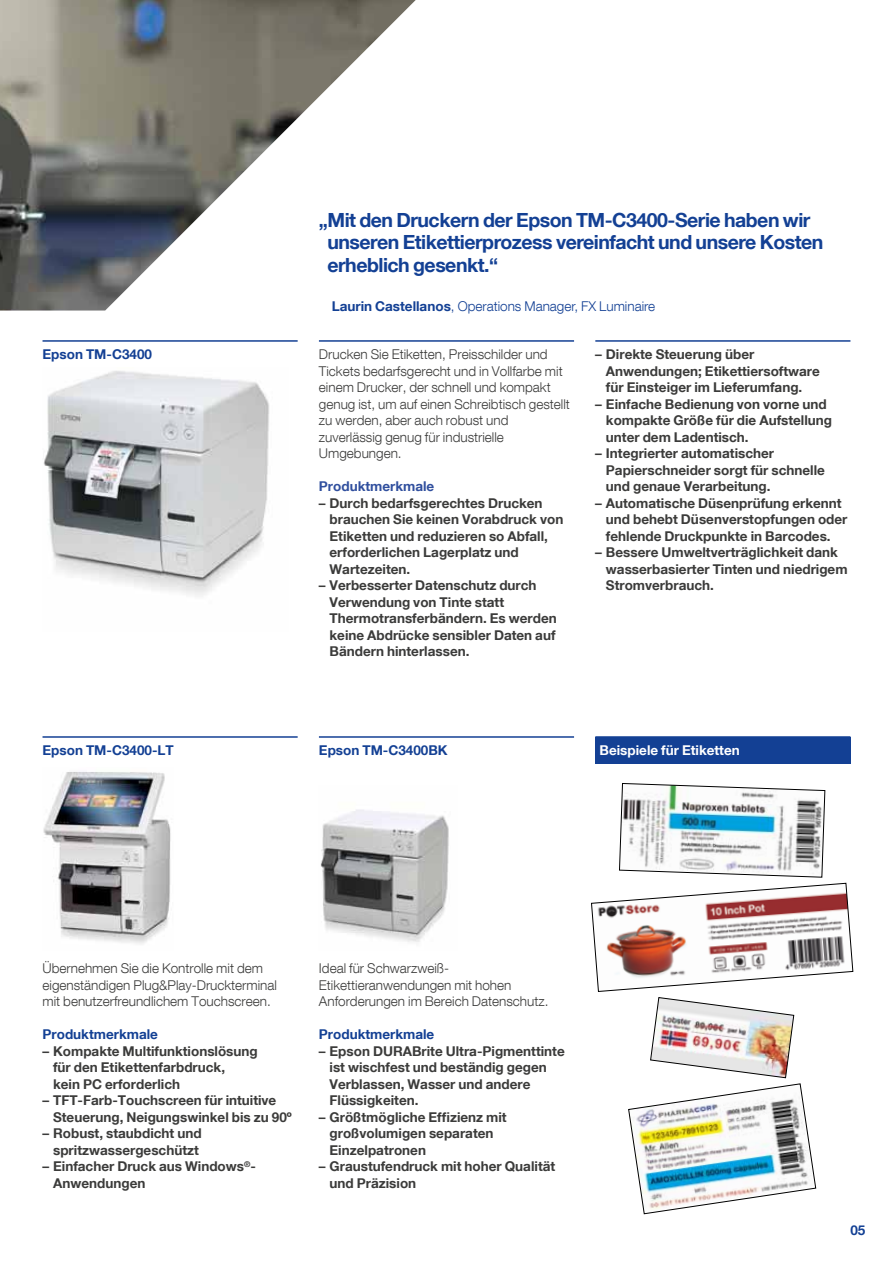
<style>
.page{position:relative;width:893px;height:1263px;background:#fff}
.page>*{position:absolute;margin:0;border:0;box-sizing:border-box;transform-origin:0 0}
.t1{font:700 19.5px/22.5px "Helvetica Neue LT Com";letter-spacing:-.025em;color:#134094}
.t2{font:700 13.5px/16.5px "Helvetica Neue LT Com";color:#3b3b3a}
.t3{font:300 13.5px/16.5px "Helvetica Neue LT Com";color:#3b3b3a}
.t4{font:700 13.5px "Helvetica Neue LT Com";color:#134094}
.t5{font:300 13.5px "Helvetica Neue LT Com";color:#134094}
.t6{font:700 13.5px "Helvetica Neue LT Com";color:#fff}
.t7{font:700 13.5px "Helvetica Neue LT Com";color:#304f9e}
.s1{font-weight:700}
</style>
<div class="page">
<img style="left:0;top:0;width:416px;height:310px">
<hr style="left:43px;top:340px;width:255px;height:2px;background:#134094">
<hr style="left:319px;top:340px;width:255px;height:2px;background:#134094">
<hr style="left:595px;top:340px;width:255px;height:2px;background:#134094">
<img style="left:43px;top:371px;width:226px;height:225px">
<div style="left:595px;top:737px;width:255px;height:27px;background:#134094"></div>
<hr style="left:43px;top:736px;width:255px;height:2px;background:#134094">
<hr style="left:319px;top:736px;width:255px;height:2px;background:#134094">
<hr style="left:595px;top:736px;width:255px;height:2px;background:#134094">
<img style="left:43px;top:772px;width:128px;height:172px">
<img style="left:320px;top:809px;width:129px;height:133px">
<svg style="left:619px;top:783px;width:206px;height:94px"></svg>
<img style="left:591px;top:883px;width:262px;height:331px">
<h1 class="t1" style="left:327px;top:208px;width:497px;text-indent:-9px">„Mit den Druckern der Epson TM-C3400-Serie haben wir unseren Etikettierprozess vereinfacht und unsere Kosten erheblich gesenkt.“</h1>
<p class="t5" style="left:319px;top:297px;width:338px"><span class="s1">Laurin Castellanos</span>, Operations Manager, FX Luminaire</p>
<p class="t4" style="left:43px;top:346px;width:111px">Epson TM-C3400</p>
<p class="t3" style="left:319px;top:346px;width:253px">Drucken Sie Etiketten, Preisschilder und Tickets bedarfsgerecht und in Vollfarbe mit einem Drucker, der schnell und kompakt genug ist, um auf einen Schreibtisch gestellt zu werden, aber auch robust und zuverlässig genug für industrielle Umgebungen.</p>
<p class="t7" style="left:319px;top:478px;width:117px">Produktmerkmale</p>
<p class="t2" style="left:330px;top:494px;width:235px;text-indent:-11px">– Durch bedarfsgerechtes Drucken brauchen Sie keinen Vorabdruck von<br>Etiketten und reduzieren so Abfall, erforderlichen Lagerplatz und<br>Wartezeiten.</p>
<p class="t2" style="left:330px;top:577px;width:229px;text-indent:-11px">– Verbesserter Datenschutz durch<br>Verwendung von Tinte statt<br>Thermotransferbändern. Es werden keine Abdrücke sensibler Daten auf<br>Bändern hinterlassen.</p>
<p class="t2" style="left:606px;top:346px;width:215px;text-indent:-11px">– Direkte Steuerung über<br>Anwendungen; Etikettiersoftware für Einsteiger im Lieferumfang.</p>
<p class="t2" style="left:606px;top:395px;width:228px;text-indent:-11px">– Einfache Bedienung von vorne und kompakte Größe für die Aufstellung unter dem Ladentisch.</p>
<p class="t2" style="left:606px;top:445px;width:220px;text-indent:-11px">– Integrierter automatischer<br>Papierschneider sorgt für schnelle und genaue Verarbeitung.</p>
<p class="t2" style="left:606px;top:494px;width:243px;text-indent:-11px">– Automatische Düsenprüfung erkennt und behebt Düsenverstopfungen oder fehlende Druckpunkte in Barcodes.</p>
<p class="t2" style="left:606px;top:544px;width:243px;text-indent:-11px">– Bessere Umweltverträglichkeit dank wasserbasierter Tinten und niedrigem<br>Stromverbrauch.</p>
<p class="t4" style="left:43px;top:742px;width:124px">Epson TM-C3400-LT</p>
<p class="t4" style="left:319px;top:742px;width:130px">Epson TM-C3400BK</p>
<p class="t6" style="left:600px;top:742px;width:142px">Beispiele für Etiketten</p>
<p class="t3" style="left:43px;top:960px;width:236px">Übernehmen Sie die Kontrolle mit dem eigenständigen Plug&amp;Play-Druckterminal mit benutzerfreundlichem Touchscreen.</p>
<p class="t4" style="left:43px;top:1026px;width:117px">Produktmerkmale</p>
<p class="t2" style="left:53px;top:1042px;width:206px;text-indent:-11px">– Kompakte Multifunktionslösung für den Etikettenfarbdruck,<br>kein PC erforderlich</p>
<p class="t2" style="left:53px;top:1091px;width:240px;text-indent:-11px">– TFT-Farb-Touchscreen für intuitive<br>Steuerung, Neigungswinkel bis zu 90º</p>
<p class="t2" style="left:43px;top:1124px;width:161px;text-align:center">– Robust, staubdicht und spritzwassergeschützt</p>
<p class="t2" style="left:53px;top:1157px;width:204px;text-indent:-11px">– Einfacher Druck aus Windows<sup>®</sup>-<br>Anwendungen</p>
<p class="t3" style="left:319px;top:960px;width:231px">Ideal für Schwarzweiß-<br>Etikettieranwendungen mit hohen<br>Anforderungen im Bereich Datenschutz.</p>
<p class="t4" style="left:319px;top:1026px;width:117px">Produktmerkmale</p>
<p class="t2" style="left:319px;top:1042px;width:65px">– Epson DURA</p>
<p class="t2" style="left:330px;top:1042px;width:237px;text-indent:83px">Brite Ultra-Pigmenttinte ist wischfest und beständig gegen<br>Verblassen, Wasser und andere<br>Flüssigkeiten.</p>
<p class="t2" style="left:330px;top:1108px;width:179px;text-indent:-11px">– Größtmögliche Effizienz mit großvolumigen separaten<br>Einzelpatronen</p>
<p class="t2" style="left:330px;top:1157px;width:227px;text-indent:-11px">– Graustufendruck mit hoher Qualität und Präzision</p>
<p class="t4" style="left:850px;top:1222px;width:17px">05</p>
</div>
